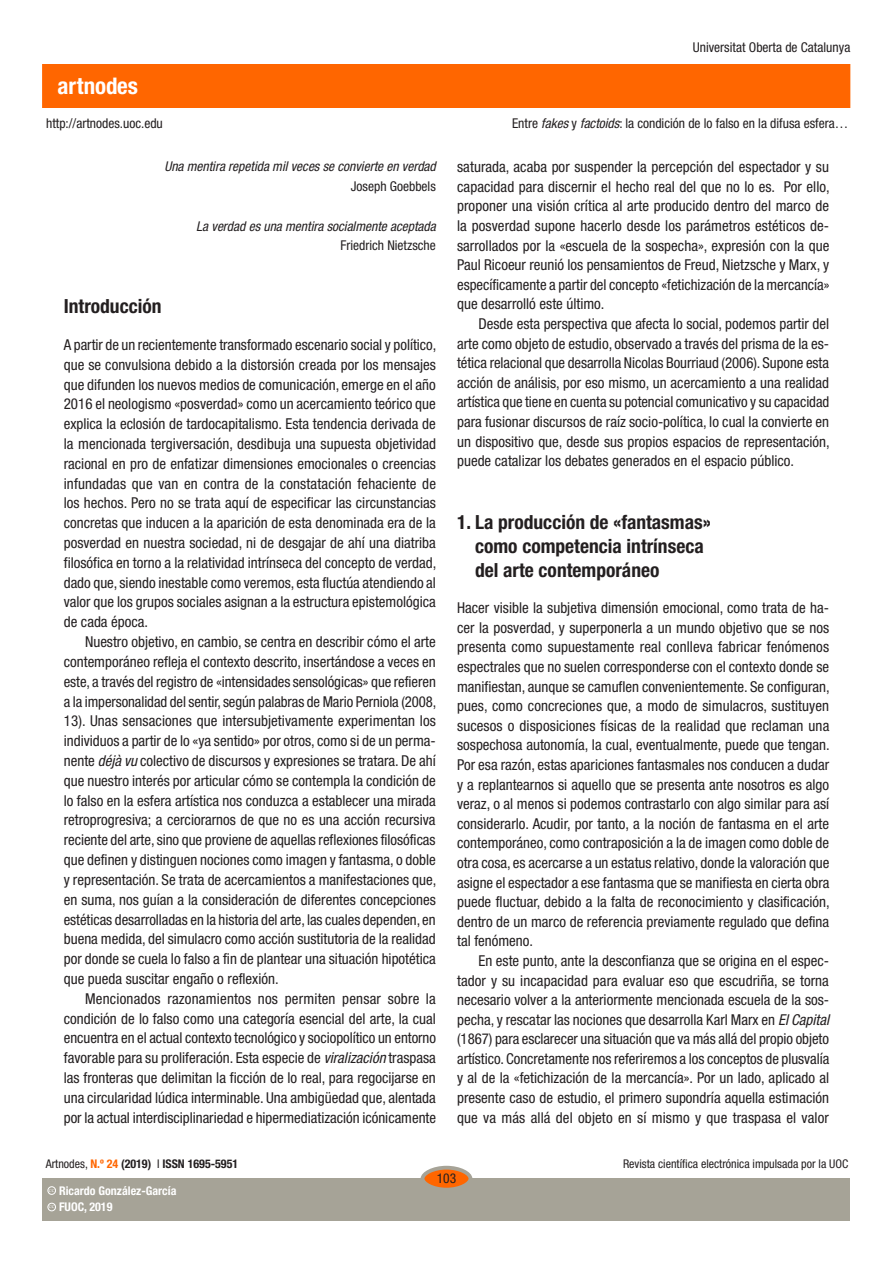
<style>
.page{position:relative;width:893px;height:1263px;background:#fff}
.page>*{position:absolute;margin:0;border:0;box-sizing:border-box;transform-origin:0 0}
.t1{font:700 condensed 22.95px "Helvetica Neue LT Std";color:#fff}
.SUBTITOLS{font:700 condensed 19.5px/24.2px "Helvetica Neue LT Std";color:#231f20}
.text_general{font:condensed 15px/19.8px "Helvetica Neue LT Std";color:#231f20;text-align:justify}
.text_general_primerp{font:condensed 15px/19.6px "Helvetica Neue LT Std";color:#231f20;text-align:justify}
.TEXTCITAT{font:condensed 13.5px "Helvetica Neue LT Std";color:#231f20}
.TEXTCITAT-2{font:italic condensed 13.5px "Helvetica Neue LT Std";color:#231f20}
.t2{font:condensed 12px "Helvetica Neue LT Std";color:#231f20}
.t3{font:700 condensed 12px "Helvetica Neue LT Std";color:#231f20}
.t4{font:700 condensed 12px "Helvetica Neue LT Std";color:#fff}
.t5{font:600 3.9px "Adobe Caslon Pro";color:#fff}
.s1{font-style:italic}
.s2{font-weight:400}
.s3{color:#f60}
</style>
<div class="page">
<div style="left:43px;top:65px;width:807px;height:42px;background:#f60"></div>
<div style="left:43px;top:1178px;width:807px;height:42px;background:#a6a397"></div>
<div style="left:422px;top:1168px;width:48px;height:21px;background:#f60;border-radius:50%"></div>
<div style="left:421px;top:1166px;width:51px;height:25px;border:4px solid #a6a397;border-radius:50%"></div>
<div style="left:48px;top:1203px;width:8px;height:8px;border:1px solid #fff;border-radius:50%"></div>
<div style="left:48px;top:1186px;width:8px;height:8px;border:1px solid #fff;border-radius:50%"></div>
<h1 class="t1" style="left:58px;top:72px;width:82px">artnodes</h1>
<p class="TEXTCITAT" style="left:46px;top:115px;width:118px">http://artnodes.uoc.edu</p>
<p class="TEXTCITAT-2" style="left:164px;top:159px;width:273px">Una mentira repetida mil veces se convierte en verdad</p>
<p class="TEXTCITAT" style="left:351px;top:178px;width:86px">Joseph Goebbels</p>
<p class="TEXTCITAT-2" style="left:196px;top:218px;width:241px">La verdad es una mentira socialmente aceptada</p>
<p class="TEXTCITAT" style="left:341px;top:238px;width:97px">Friedrich Nietzsche</p>
<p class="SUBTITOLS" style="left:64px;top:294px;width:99px">Introducción</p>
<p class="text_general_primerp" style="left:64px;top:335px;width:374px">A partir de un recientemente transformado escenario social y político, que se convulsiona debido a la distorsión creada por los mensajes que difunden los nuevos medios de comunicación, emerge en el año 2016 el neologismo «posverdad» como un acercamiento teórico que explica la eclosión de tardocapitalismo. Esta tendencia derivada de la mencionada tergiversación, desdibuja una supuesta objetividad racional en pro de enfatizar dimensiones emocionales o creencias infundadas que van en contra de la constatación fehaciente de los hechos. Pero no se trata aquí de especificar las circunstancias concretas que inducen a la aparición de esta denominada era de la posverdad en nuestra sociedad, ni de desgajar de ahí una diatriba filosófica en torno a la relatividad intrínseca del concepto de verdad, dado que, siendo inestable como veremos, esta fluctúa atendiendo al valor que los grupos sociales asignan a la estructura epistemológica de cada época.</p>
<p class="text_general" style="left:64px;top:632px;width:374px;text-indent:21px">Nuestro objetivo, en cambio, se centra en describir cómo el arte contemporáneo refleja el contexto descrito, insertándose a veces en este, a través del registro de «intensidades sensológicas» que refieren a la impersonalidad del sentir, según palabras de Mario Perniola (2008, 13). Unas sensaciones que intersubjetivamente experimentan los individuos a partir de lo «ya sentido» por otros, como si de un perma&shy;nente <span class="s1">déjà vu</span> colectivo de discursos y expresiones se tratara. De ahí que nuestro interés por articular cómo se contempla la condición de lo falso en la esfera artística nos conduzca a establecer una mirada retroprogresiva; a cerciorarnos de que no es una acción recursiva reciente del arte, sino que proviene de aquellas reflexiones filosóficas que definen y distinguen nociones como imagen y fantasma, o doble y representación. Se trata de acercamientos a manifestaciones que, en suma, nos guían a la consideración de diferentes concepciones estéticas desarrolladas en la historia del arte, las cuales dependen, en buena medida, del simulacro como acción sustitutoria de la realidad por donde se cuela lo falso a fin de plantear una situación hipotética que pueda suscitar engaño o reflexión.</p>
<p class="text_general" style="left:64px;top:988px;width:374px;text-indent:21px">Mencionados razonamientos nos permiten pensar sobre la condición de lo falso como una categoría esencial del arte, la cual encuentra en el actual contexto tecnológico y sociopolítico un entorno favorable para su proliferación. Esta especie de <span class="s1">viralización</span> traspasa las fronteras que delimitan la ficción de lo real, para regocijarse en una circularidad lúdica interminable. Una ambigüedad que, alentada por la actual interdisciplinariedad e hipermediatización icónicamente</p>
<p class="TEXTCITAT" style="left:693px;top:40px;width:159px">Universitat Oberta de Catalunya</p>
<p class="TEXTCITAT" style="left:512px;top:115px;width:338px">Entre <span class="s1">fakes</span> y <span class="s1">factoids</span>: la condición de lo falso en la difusa esfera…</p>
<p class="text_general" style="left:457px;top:157px;width:374px">saturada, acaba por suspender la percepción del espectador y su capacidad para discernir el hecho real del que no lo es. Por ello, proponer una visión crítica al arte producido dentro del marco de la posverdad supone hacerlo desde los parámetros estéticos de&shy;sarrollados por la «escuela de la sospecha», expresión con la que Paul Ricoeur reunió los pensamientos de Freud, Nietzsche y Marx, y específicamente a partir del concepto «fetichización de la mercancía» que desarrolló este último.</p>
<p class="text_general" style="left:457px;top:314px;width:374px;text-indent:21px">Desde esta perspectiva que afecta lo social, podemos partir del arte como objeto de estudio, observado a través del prisma de la es&shy;tética relacional que desarrolla Nicolas Bourriaud (2006). Supone esta acción de análisis, por eso mismo, un acercamiento a una realidad artística que tiene en cuenta su potencial comunicativo y su capacidad para fusionar discursos de raíz socio-política, lo cual la convierte en un dispositivo que, desde sus propios espacios de representación, puede catalizar los debates generados en el espacio público.</p>
<p class="SUBTITOLS" style="left:475px;top:509px;width:237px;text-indent:-18px">1. La producción de «fantasmas» como competencia intrínseca del arte contemporáneo</p>
<p class="text_general_primerp" style="left:457px;top:598px;width:374px">Hacer visible la subjetiva dimensión emocional, como trata de ha&shy;cer la posverdad, y superponerla a un mundo objetivo que se nos presenta como supuestamente real conlleva fabricar fenómenos espectrales que no suelen corresponderse con el contexto donde se manifiestan, aunque se camuflen convenientemente. Se configuran, pues, como concreciones que, a modo de simulacros, sustituyen sucesos o disposiciones físicas de la realidad que reclaman una sospechosa autonomía, la cual, eventualmente, puede que tengan.<br>Por esa razón, estas apariciones fantasmales nos conducen a dudar y a replantearnos si aquello que se presenta ante nosotros es algo veraz, o al menos si podemos contrastarlo con algo similar para así considerarlo. Acudir, por tanto, a la noción de fantasma en el arte contemporáneo, como contraposición a la de imagen como doble de otra cosa, es acercarse a un estatus relativo, donde la valoración que asigne el espectador a ese fantasma que se manifiesta en cierta obra puede fluctuar, debido a la falta de reconocimiento y clasificación, dentro de un marco de referencia previamente regulado que defina tal fenómeno.</p>
<p class="text_general" style="left:457px;top:951px;width:374px;text-indent:21px">En este punto, ante la desconfianza que se origina en el espec&shy;tador y su incapacidad para evaluar eso que escudriña, se torna necesario volver a la anteriormente mencionada escuela de la sos&shy;pecha, y rescatar las nociones que desarrolla Karl Marx en <span class="s1">El Capital </span>(1867) para esclarecer una situación que va más allá del propio objeto artístico. Concretamente nos referiremos a los conceptos de plusvalía y al de la «fetichización de la mercancía». Por un lado, aplicado al presente caso de estudio, el primero supondría aquella estimación que va más allá del objeto en sí mismo y que traspasa el valor</p>
<p class="t3" style="left:46px;top:1157px;width:194px"><span class="s2">Artnodes,</span> <span class="s3">N.º 24</span> (2019) <span class="s2">I</span> ISSN 1695-5951</p>
<p class="t5" style="left:49px;top:1205px;width:7px">CC</p>
<p class="t4" style="left:59px;top:1200px;width:55px">FUOC, 2019</p>
<p class="t4" style="left:59px;top:1183px;width:119px">Ricardo González-García</p>
<p class="t5" style="left:49px;top:1188px;width:7px">CC</p>
<p class="TEXTCITAT" style="left:437px;top:1171px;width:21px">103</p>
<p class="t2" style="left:623px;top:1157px;width:227px">Revista científica electrónica impulsada por la UOC</p>
</div>
